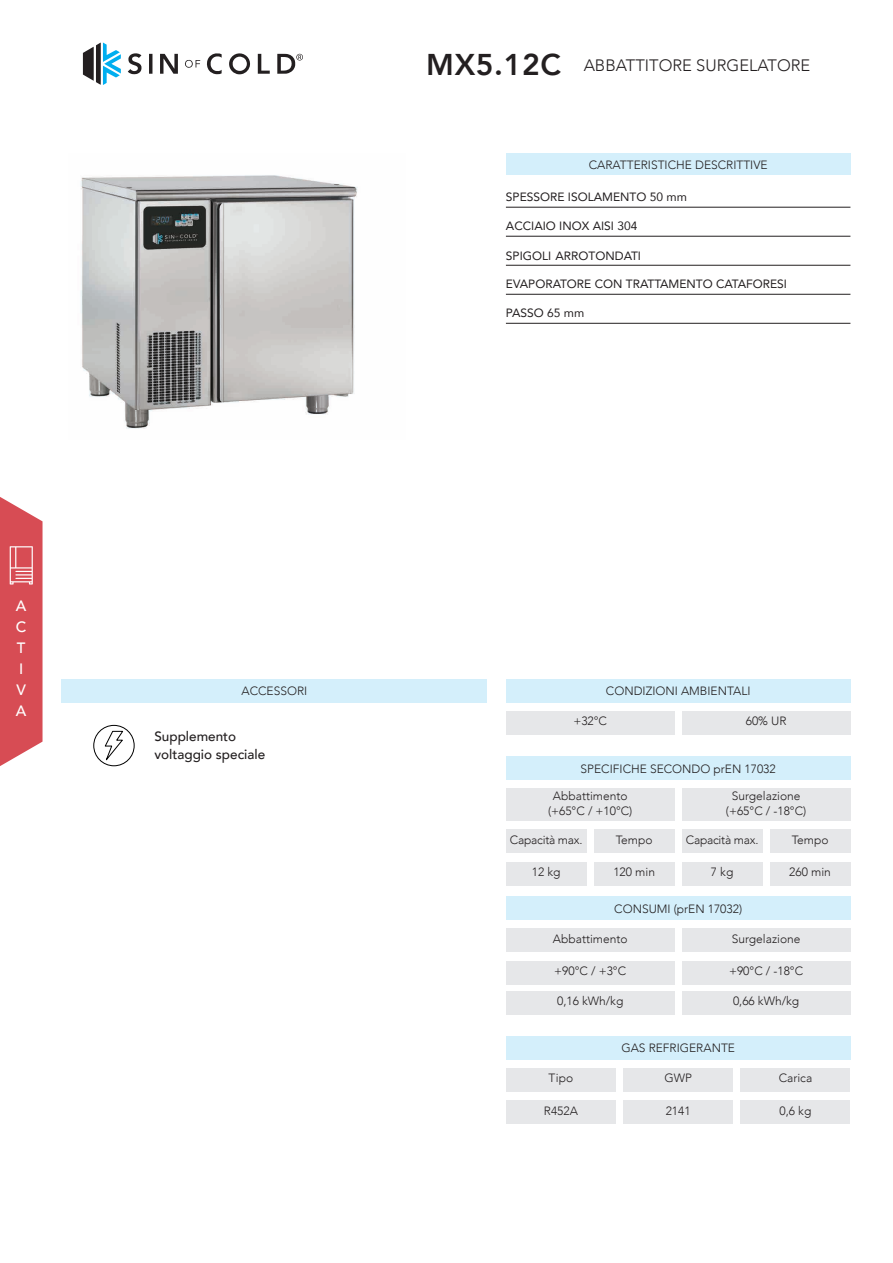
<style>
.page{position:relative;width:893px;height:1263px;background:#fff}
.page>*{position:absolute;margin:0;border:0;box-sizing:border-box;transform-origin:0 0}
.t1{font:800 30px "Avenir";letter-spacing:.02em;color:#231f20}
.t2{font:300 16.5px "Avenir";color:#231f20}
.t3{font:500 15px "Avenir";color:#fff}
.t4{font:500 13.5px/18px "Avenir";color:#231f20}
.t5{font:300 12px "Avenir";color:#231f20}
.t6{font:12px "Avenir";color:#231f20}
.t7{font:300 12px "Avenir";letter-spacing:-.02em;color:#231f20}
</style>
<div class="page">
<div style="left:506px;top:711px;width:168px;height:23px;background:#e6e7e9"></div>
<div style="left:682px;top:711px;width:168px;height:23px;background:#e6e7e9"></div>
<div style="left:506px;top:679px;width:344px;height:23px;background:#d4effb"></div>
<div style="left:62px;top:679px;width:425px;height:23px;background:#d4effb"></div>
<div style="left:506px;top:788px;width:168px;height:33px;background:#e6e7e9"></div>
<div style="left:506px;top:830px;width:81px;height:23px;background:#e6e7e9"></div>
<div style="left:682px;top:830px;width:80px;height:23px;background:#e6e7e9"></div>
<div style="left:682px;top:862px;width:80px;height:23px;background:#e6e7e9"></div>
<div style="left:506px;top:862px;width:81px;height:23px;background:#e6e7e9"></div>
<div style="left:594px;top:830px;width:80px;height:23px;background:#e6e7e9"></div>
<div style="left:770px;top:830px;width:80px;height:23px;background:#e6e7e9"></div>
<div style="left:770px;top:862px;width:80px;height:23px;background:#e6e7e9"></div>
<div style="left:594px;top:862px;width:80px;height:23px;background:#e6e7e9"></div>
<div style="left:682px;top:788px;width:168px;height:33px;background:#e6e7e9"></div>
<div style="left:506px;top:756px;width:344px;height:24px;background:#d4effb"></div>
<div style="left:682px;top:929px;width:168px;height:23px;background:#e6e7e9"></div>
<div style="left:682px;top:961px;width:168px;height:23px;background:#e6e7e9"></div>
<div style="left:682px;top:991px;width:168px;height:23px;background:#e6e7e9"></div>
<div style="left:740px;top:1068px;width:110px;height:24px;background:#e6e7e9"></div>
<div style="left:740px;top:1100px;width:110px;height:24px;background:#e6e7e9"></div>
<div style="left:506px;top:929px;width:168px;height:23px;background:#e6e7e9"></div>
<div style="left:506px;top:961px;width:168px;height:23px;background:#e6e7e9"></div>
<div style="left:506px;top:991px;width:168px;height:23px;background:#e6e7e9"></div>
<div style="left:506px;top:896px;width:344px;height:24px;background:#d4effb"></div>
<div style="left:506px;top:1068px;width:110px;height:24px;background:#e6e7e9"></div>
<div style="left:506px;top:1100px;width:110px;height:24px;background:#e6e7e9"></div>
<div style="left:623px;top:1068px;width:110px;height:24px;background:#e6e7e9"></div>
<div style="left:623px;top:1100px;width:110px;height:24px;background:#e6e7e9"></div>
<div style="left:506px;top:1036px;width:344px;height:23px;background:#d4effb"></div>
<svg style="left:0;top:497px;width:43px;height:269px;background:#db6168"></svg>
<svg style="left:128px;top:53px;width:13px;height:21px"></svg>
<svg style="left:149px;top:54px;width:3px;height:20px"></svg>
<svg style="left:160px;top:54px;width:18px;height:20px"></svg>
<svg style="left:185px;top:60px;width:15px;height:8px"></svg>
<svg style="left:207px;top:53px;width:15px;height:21px"></svg>
<svg style="left:229px;top:53px;width:21px;height:21px"></svg>
<svg style="left:258px;top:54px;width:12px;height:20px"></svg>
<svg style="left:83px;top:43px;width:38px;height:42px"></svg>
<svg style="left:277px;top:54px;width:26px;height:20px"></svg>
<div style="left:506px;top:154px;width:344px;height:21px;background:#d4effb"></div>
<hr style="left:506px;top:236px;width:344px;height:1px;background:#231f20">
<hr style="left:506px;top:265px;width:344px;height:1px;background:#231f20">
<hr style="left:506px;top:294px;width:344px;height:1px;background:#231f20">
<hr style="left:506px;top:323px;width:344px;height:1px;background:#231f20">
<hr style="left:506px;top:207px;width:344px;height:1px;background:#231f20">
<svg style="left:93px;top:725px;width:42px;height:41px"></svg>
<img style="left:81px;top:175px;width:277px;height:254px">
<p class="t3" style="left:16px;top:593px;width:12px">A</p>
<p class="t3" style="left:16px;top:614px;width:12px">C</p>
<p class="t3" style="left:17px;top:635px;width:10px">T</p>
<p class="t3" style="left:19px;top:656px;width:6px">I</p>
<p class="t3" style="left:17px;top:677px;width:11px">V</p>
<p class="t3" style="left:16px;top:698px;width:12px">A</p>
<p class="t1" style="left:426px;top:41px;width:136px">MX5.12C</p>
<p class="t2" style="left:584px;top:56px;width:228px">ABBATTITORE SURGELATORE</p>
<p class="t5" style="left:589px;top:158px;width:180px">CARATTERISTICHE DESCRITTIVE</p>
<p class="t6" style="left:506px;top:187px;width:182px">SPESSORE ISOLAMENTO 50 mm</p>
<p class="t6" style="left:506px;top:216px;width:133px">ACCIAIO INOX AISI 304</p>
<p class="t6" style="left:506px;top:246px;width:137px">SPIGOLI ARROTONDATI</p>
<p class="t6" style="left:506px;top:274px;width:283px">EVAPORATORE CON TRATTAMENTO CATAFORESI</p>
<p class="t6" style="left:506px;top:303px;width:80px">PASSO 65 mm</p>
<p class="t5" style="left:241px;top:684px;width:67px">ACCESSORI</p>
<p class="t5" style="left:606px;top:684px;width:146px">CONDIZIONI AMBIENTALI</p>
<p class="t4" style="left:154px;top:727px;width:112px">Supplemento voltaggio speciale</p>
<p class="t5" style="left:573px;top:714px;width:35px">+32°C</p>
<p class="t5" style="left:746px;top:714px;width:42px">60% UR</p>
<p class="t5" style="left:581px;top:761px;width:197px">SPECIFICHE SECONDO prEN 17032</p>
<p class="t5" style="left:553px;top:789px;width:76px">Abbattimento</p>
<p class="t5" style="left:548px;top:803px;width:86px">(+65°C / +10°C)</p>
<p class="t7" style="left:510px;top:833px;width:74px">Capacità max.</p>
<p class="t5" style="left:532px;top:865px;width:30px">12 kg</p>
<p class="t5" style="left:616px;top:833px;width:38px">Tempo</p>
<p class="t5" style="left:613px;top:865px;width:43px">120 min</p>
<p class="t5" style="left:732px;top:789px;width:70px">Surgelazione</p>
<p class="t5" style="left:726px;top:803px;width:82px">(+65°C / -18°C)</p>
<p class="t7" style="left:686px;top:833px;width:74px">Capacità max.</p>
<p class="t5" style="left:711px;top:865px;width:24px">7 kg</p>
<p class="t5" style="left:792px;top:833px;width:38px">Tempo</p>
<p class="t5" style="left:789px;top:865px;width:43px">260 min</p>
<p class="t5" style="left:614px;top:902px;width:129px">CONSUMI (prEN 17032)</p>
<p class="t5" style="left:553px;top:932px;width:76px">Abbattimento</p>
<p class="t5" style="left:554px;top:964px;width:73px">+90°C / +3°C</p>
<p class="t5" style="left:557px;top:994px;width:68px">0,16 kWh/kg</p>
<p class="t5" style="left:732px;top:932px;width:70px">Surgelazione</p>
<p class="t5" style="left:729px;top:964px;width:76px">+90°C / -18°C</p>
<p class="t5" style="left:733px;top:994px;width:68px">0,66 kWh/kg</p>
<p class="t5" style="left:549px;top:1071px;width:26px">Tipo</p>
<p class="t5" style="left:544px;top:1103px;width:36px">R452A</p>
<p class="t5" style="left:621px;top:1041px;width:115px">GAS REFRIGERANTE</p>
<p class="t5" style="left:664px;top:1071px;width:29px">GWP</p>
<p class="t5" style="left:666px;top:1103px;width:26px">2141</p>
<p class="t5" style="left:779px;top:1071px;width:35px">Carica</p>
<p class="t5" style="left:779px;top:1103px;width:33px">0,6 kg</p>
</div>
